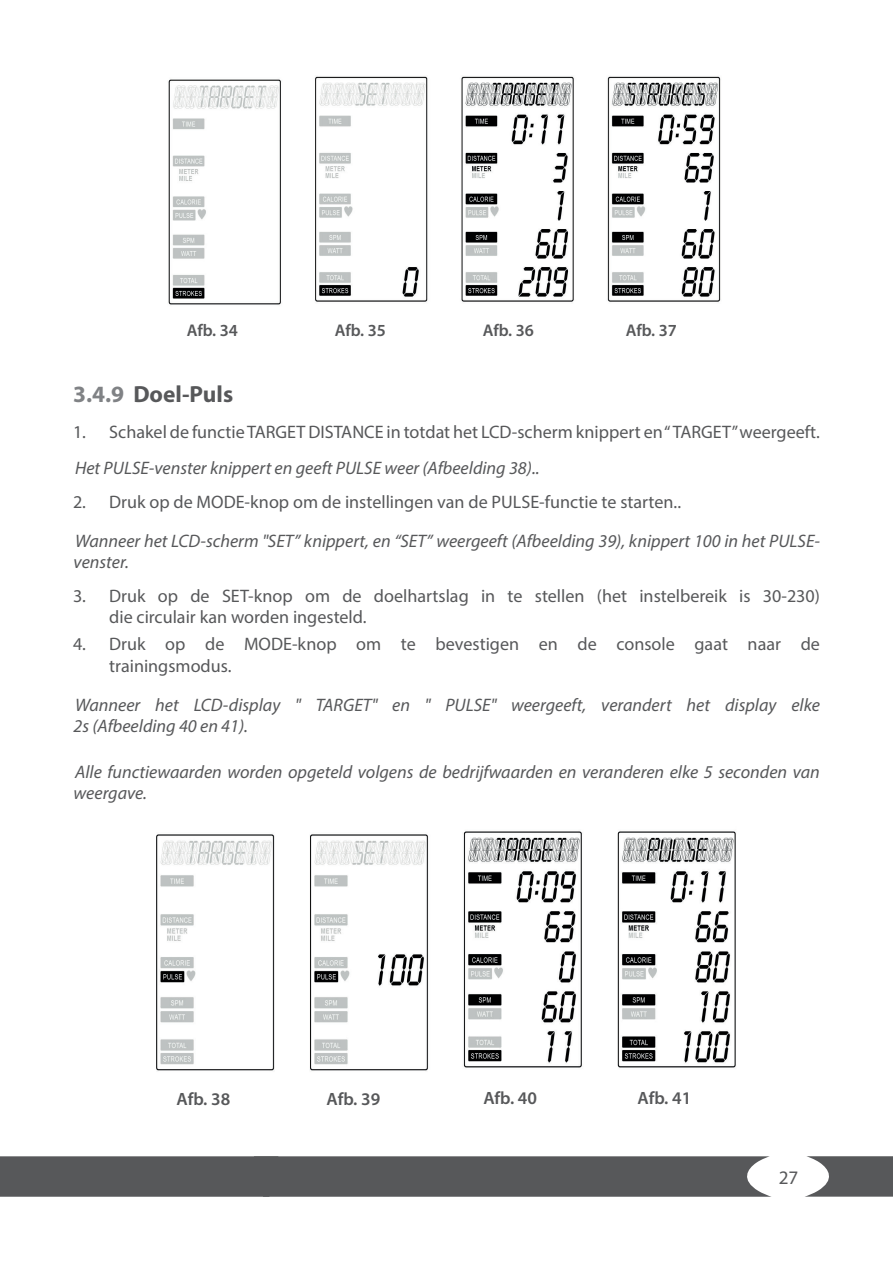
<style>
.page{position:relative;width:893px;height:1263px;background:#fff}
.page>*{position:absolute;margin:0;border:0;box-sizing:border-box;transform-origin:0 0}
.t1{font:700 23.4px "Myriad Pro";color:#57585a}
.t2{font:19.2px "Myriad Pro";color:#57585a}
.t3{font:italic 18.15px/21.3px "Myriad Pro";color:#57585a}
.t4{font:18.15px/21.3px "Myriad Pro";color:#57585a}
.t5{font:600 17.85px "Myriad Pro";color:#57585a}
.t6{font:600 16.95px "Myriad Pro";color:#57585a}
.s1{color:#808285}
</style>
<div class="page">
<img style="left:168px;top:76px;width:553px;height:229px">
<img style="left:156px;top:831px;width:580px;height:240px">
<svg style="left:805px;top:1156px;width:88px;height:41px"></svg>
<svg style="left:0;top:1156px;width:771px;height:41px;background:#5d5e5f"></svg>
<p class="t6" style="left:187px;top:319px;width:53px">Afb. 34</p>
<p class="t6" style="left:335px;top:319px;width:53px">Afb. 35</p>
<p class="t6" style="left:483px;top:319px;width:53px">Afb. 36</p>
<p class="t6" style="left:626px;top:319px;width:53px">Afb. 37</p>
<p class="t1" style="left:73px;top:378px;width:162px"><span class="s1">3.4.9</span> Doel-Puls</p>
<p class="t4" style="left:73px;top:421px;width:748px">1. Schakel de functie TARGET DISTANCE in totdat het LCD-scherm knippert en “ TARGET” weergeeft.</p>
<p class="t3" style="left:75px;top:457px;width:466px">Het PULSE-venster knippert en geeft PULSE weer (Afbeelding 38)..</p>
<p class="t4" style="left:73px;top:491px;width:610px">2. Druk op de MODE-knop om de instellingen van de PULSE-functie te starten..</p>
<p class="t3" style="left:74px;top:530px;width:748px">Wanneer het LCD-scherm "SET” knippert, en “SET” weergeeft (Afbeelding 39), knippert 100 in het PULSE&shy;venster.</p>
<p class="t4" style="left:109px;top:585px;width:712px;text-indent:-36px">3. Druk op de SET-knop om de doelhartslag in te stellen (het instelbereik is 30-230) die circulair kan worden ingesteld.</p>
<p class="t4" style="left:109px;top:633px;width:712px;text-indent:-36px">4. Druk op de MODE-knop om te bevestigen en de console gaat naar de trainingsmodus.</p>
<p class="t3" style="left:74px;top:694px;width:748px">Wanneer het LCD-display " TARGET" en " PULSE" weergeeft, verandert het display elke<br>2s (Afbeelding 40 en 41).</p>
<p class="t3" style="left:74px;top:761px;width:748px">Alle functiewaarden worden opgeteld volgens de bedrijfwaarden en veranderen elke 5 seconden van weergave.</p>
<p class="t5" style="left:176px;top:1088px;width:55px">Afb. 38</p>
<p class="t5" style="left:326px;top:1088px;width:55px">Afb. 39</p>
<p class="t5" style="left:483px;top:1087px;width:55px">Afb. 40</p>
<p class="t5" style="left:638px;top:1087px;width:55px">Afb. 41</p>
<p class="t2" style="left:779px;top:1166px;width:21px">27</p>
</div>
